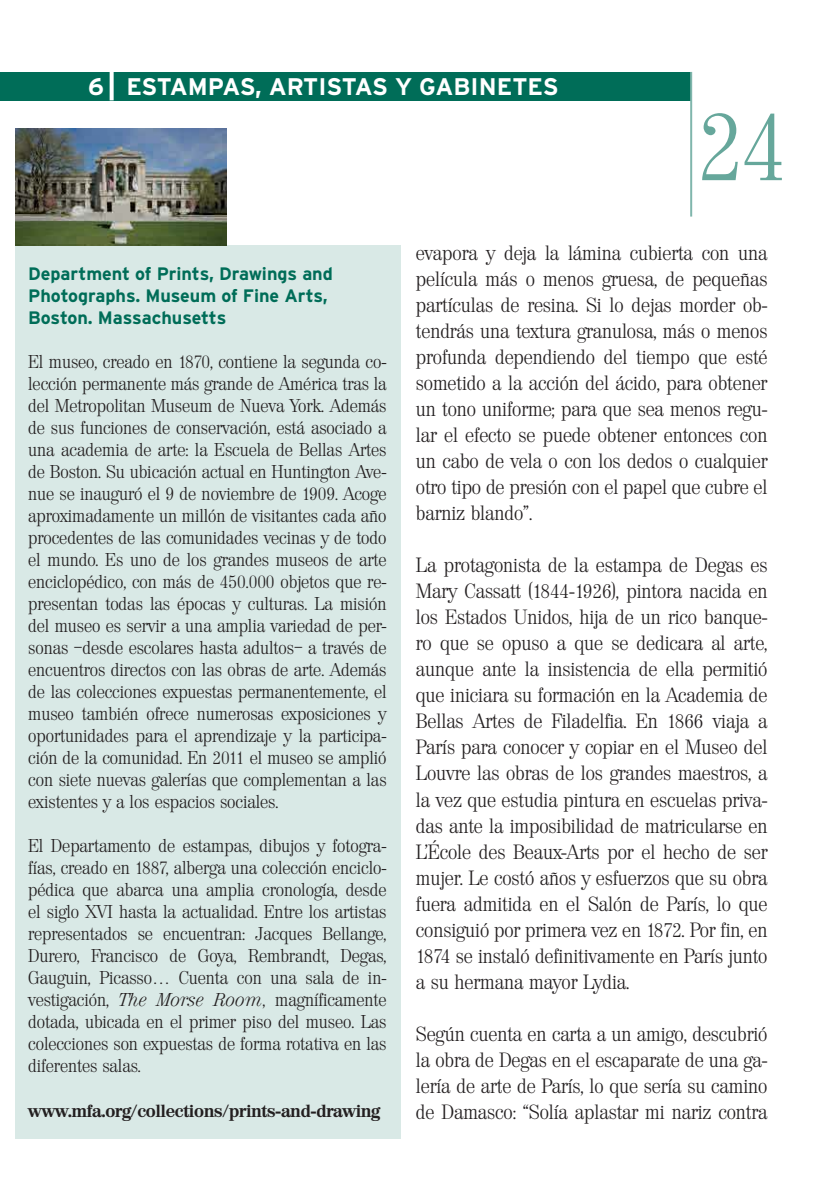
<style>
.page{position:relative;width:838px;height:1190px;background:#fff}
.page>*{position:absolute;margin:0;border:0;box-sizing:border-box;transform-origin:0 0}
.t1{font:300 96px "Valencia";color:#66a79b}
.t2{font:700 24px "Interstate";letter-spacing:-.01em;color:#fff}
.t3{font:300 20px/26px "Valencia";letter-spacing:-.005em;color:#231f20;text-align:justify}
.t4{font:300 18px/22px "Valencia";letter-spacing:-.005em;color:#231f20;text-align:justify}
.t5{font:700 18px/22px "Interstate";letter-spacing:-.005em;color:#006d58}
.t6{font:700 17px "Valencia";letter-spacing:-.005em;color:#231f20}
.s1{font-style:italic}
</style>
<div class="page">
<div style="left:0;top:72px;width:691px;height:28px;background:#006d58"></div>
<svg style="left:110px;top:72px;width:4px;height:28px"></svg>
<hr style="left:690px;top:72px;width:2px;height:144px;background:#80b6ac">
<div style="left:15px;top:245px;width:386px;height:893px;background:#d9e9e6"></div>
<img style="left:15px;top:128px;width:212px;height:117px">
<h2 class="t2" style="left:88px;top:78px;width:472px">6 ESTAMPAS, ARTISTAS Y GABINETES</h2>
<h1 class="t1" style="left:696px;top:90px;width:92px">24</h1>
<p class="t5" style="left:28px;top:264px;width:306px">Department of Prints, Drawings and<br>Photographs. Museum of Fine Arts,<br>Boston. Massachusetts</p>
<p class="t4" style="left:28px;top:351px;width:360px">El museo, creado en 1870, contiene la segunda co&shy;lección permanente más grande de América tras la del Metropolitan Museum de Nueva York. Además de sus funciones de conservación, está asociado a una academia de arte: la Escuela de Bellas Artes de Boston. Su ubicación actual en Huntington Ave&shy;nue se inauguró el 9 de noviembre de 1909. Acoge aproximadamente un millón de visitantes cada año procedentes de las comunidades vecinas y de todo el mundo. Es uno de los grandes museos de arte enciclopédico, con más de 450.000 objetos que re&shy;presentan todas las épocas y culturas. La misión del museo es servir a una amplia variedad de per&shy;sonas –desde escolares hasta adultos– a través de encuentros directos con las obras de arte. Además de las colecciones expuestas permanentemente, el museo también ofrece numerosas exposiciones y oportunidades para el aprendizaje y la participa&shy;ción de la comunidad. En 2011 el museo se amplió con siete nuevas galerías que complementan a las existentes y a los espacios sociales.</p>
<p class="t4" style="left:28px;top:835px;width:360px">El Departamento de estampas, dibujos y fotogra&shy;fías, creado en 1887, alberga una colección enciclo&shy;pédica que abarca una amplia cronología, desde el siglo XVI hasta la actualidad. Entre los artistas representados se encuentran: Jacques Bellange, Durero, Francisco de Goya, Rembrandt, Degas, Gauguin, Picasso… Cuenta con una sala de in&shy;vestigación, <span class="s1">The Morse Room</span>, magníficamente dotada, ubicada en el primer piso del museo. Las colecciones son expuestas de forma rotativa en las diferentes salas.</p>
<p class="t6" style="left:28px;top:1100px;width:353px">www.mfa.org/collections/prints-and-drawing</p>
<p class="t3" style="left:416px;top:240px;width:353px">evapora y deja la lámina cubierta con una película más o menos gruesa, de pequeñas partículas de resina. Si lo dejas morder ob&shy;tendrás una textura granulosa, más o menos profunda dependiendo del tiempo que esté sometido a la acción del ácido, para obtener un tono uniforme; para que sea menos regu&shy;lar el efecto se puede obtener entonces con un cabo de vela o con los dedos o cualquier otro tipo de presión con el papel que cubre el barniz blando”.</p>
<p class="t3" style="left:416px;top:552px;width:353px">La protagonista de la estampa de Degas es Mary Cassatt (1844-1926), pintora nacida en los Estados Unidos, hija de un rico banque&shy;ro que se opuso a que se dedicara al arte, aunque ante la insistencia de ella permitió que iniciara su formación en la Academia de Bellas Artes de Filadelfia. En 1866 viaja a París para conocer y copiar en el Museo del Louvre las obras de los grandes maestros, a la vez que estudia pintura en escuelas priva&shy;das ante la imposibilidad de matricularse en L’École des Beaux-Arts por el hecho de ser mujer. Le costó años y esfuerzos que su obra fuera admitida en el Salón de París, lo que consiguió por primera vez en 1872. Por fin, en 1874 se instaló definitivamente en París junto a su hermana mayor Lydia.</p>
<p class="t3" style="left:416px;top:1020px;width:353px">Según cuenta en carta a un amigo, descubrió la obra de Degas en el escaparate de una ga&shy;lería de arte de París, lo que sería su camino de Damasco: “Solía aplastar mi nariz contra</p>
</div>
